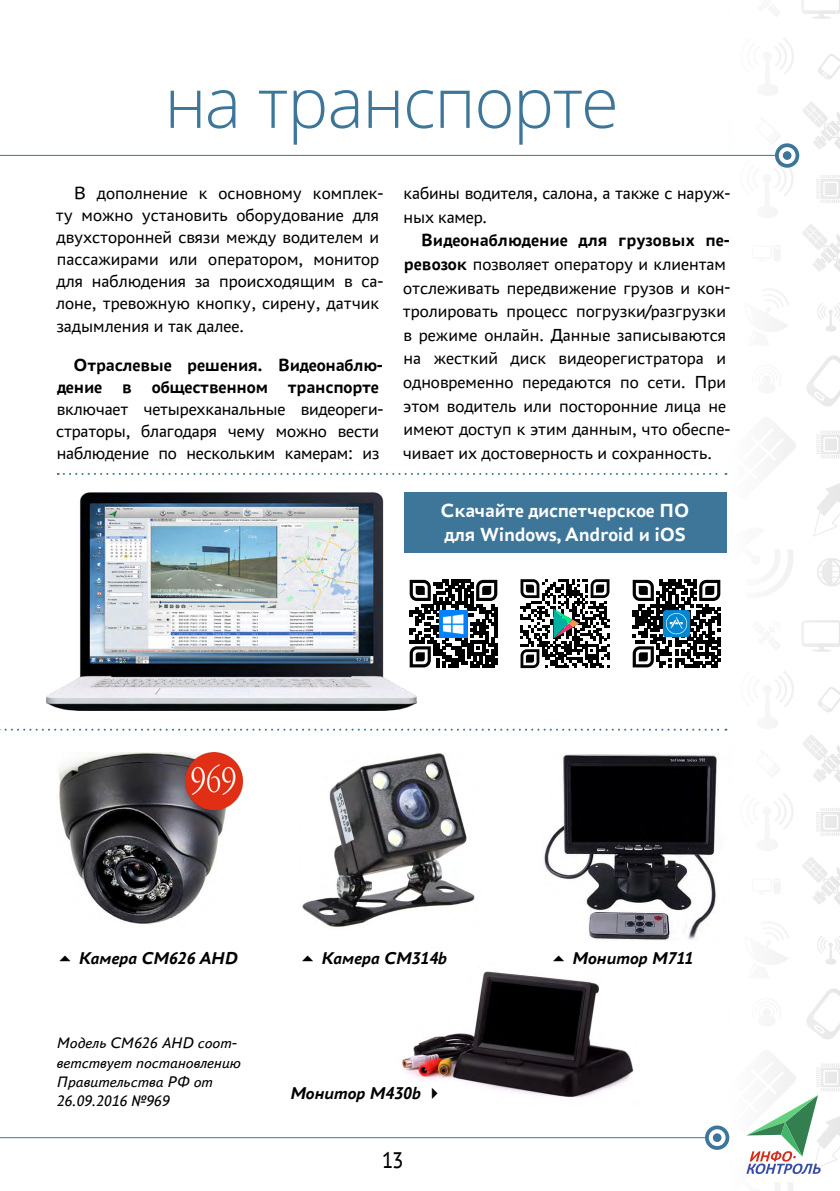
<style>
.page{position:relative;width:840px;height:1191px;background:#fff}
.page>*{position:absolute;margin:0;border:0;box-sizing:border-box;transform-origin:0 0}
.t1{font:300 70px "Open Sans";letter-spacing:-.02em;color:#3d7699}
.t2{font:24px "PT Astra Sans";color:#000;scale:.85 1}
.t3{font:700 20px/24px "PT Astra Sans";letter-spacing:-.01em;color:#fff}
.t4{font:18.4px/23.6px "PT Astra Sans";color:#000}
.t5{font:700 18.4px/22px "PT Astra Sans";letter-spacing:-.01em;color:#000;text-align:right}
.t6{font:italic 700 18px "PT Astra Sans";color:#000}
.t7{font:italic 16px/19.2px "PT Astra Sans";color:#000}
.s1{font-weight:700}
</style>
<div class="page">
<svg style="left:726px;top:0;width:113px;height:1191px"></svg>
<svg style="left:746px;top:1095px;width:74px;height:79px"></svg>
<img style="left:402px;top:971px;width:232px;height:127px">
<svg style="left:0;top:728px;width:726px;height:2px"></svg>
<svg style="left:58px;top:473px;width:668px;height:2px"></svg>
<img style="left:58px;top:752px;width:168px;height:172px">
<img style="left:544px;top:754px;width:173px;height:186px">
<img style="left:185px;top:752px;width:57px;height:57px">
<img style="left:302px;top:753px;width:173px;height:175px">
<img style="left:47px;top:492px;width:369px;height:218px">
<div style="left:403px;top:492px;width:323px;height:60px;background:#3d7699"></div>
<svg style="left:520px;top:579px;width:89px;height:89px"></svg>
<div style="left:403px;top:574px;width:100px;height:99px;background:#fff"></div>
<svg style="left:409px;top:580px;width:88px;height:87px"></svg>
<img style="left:439px;top:610px;width:28px;height:27px">
<svg style="left:632px;top:580px;width:88px;height:87px"></svg>
<hr style="left:0;top:1137px;width:717px;height:1px;background:#3d7699">
<svg style="left:704px;top:1125px;width:25px;height:24px"></svg>
<div style="left:710px;top:1131px;width:13px;height:13px;background:#3d7699;border-radius:50%"></div>
<div style="left:708px;top:1129px;width:17px;height:17px;border:4px solid #fff;border-radius:50%"></div>
<hr style="left:0;top:155px;width:776px;height:1px;background:#3d7699">
<svg style="left:774px;top:143px;width:24px;height:25px"></svg>
<div style="left:780px;top:149px;width:13px;height:13px;background:#3d7699;border-radius:50%"></div>
<div style="left:778px;top:147px;width:17px;height:17px;border:4px solid #fff;border-radius:50%"></div>
<h1 class="t1" style="left:164px;top:54px;width:455px">на транспорте</h1>
<p class="t4" style="left:56px;top:181px;width:329px;line-height:22px;text-indent:18px">В дополнение к основному комплек&shy;ту можно установить оборудование для двухсторонней связи между водителем и пассажирами или оператором, монитор для наблюдения за происходящим в са&shy;лоне, тревожную кнопку, сирену, датчик задымления и так далее.</p>
<p class="t5" style="left:57px;top:353px;width:326px">Отраслевые решения. Видеонаблю&shy;дение в общественном транспорте</p>
<p class="t4" style="left:56px;top:397px;width:329px;line-height:22px">включает четырехканальные видеореги&shy;страторы, благодаря чему можно вести наблюдение по нескольким камерам: из</p>
<p class="t4" style="left:403px;top:180px;width:328px">кабины водителя, салона, а также с наруж&shy;ных камер.</p>
<p class="t4" style="left:402px;top:228px;width:329px;text-indent:18px"><span class="s1">Видеонаблюдение для грузовых пе&shy;ревозок</span> позволяет оператору и клиентам отслеживать передвижение грузов и кон&shy;тролировать процесс погрузки/разгрузки в режиме онлайн. Данные записываются на жесткий диск видеорегистратора и одновременно передаются по сети. При этом водитель или посторонние лица не имеют доступ к этим данным, что обеспе&shy;чивает их достоверность и сохранность.</p>
<p class="t3" style="left:440px;top:498px;width:250px">Скачайте диспетчерское ПО для Windows, Android и iOS</p>
<p class="t6" style="left:79px;top:946px;width:160px">Камера CM626 AHD</p>
<p class="t6" style="left:321px;top:946px;width:127px">Камера CM314b</p>
<p class="t6" style="left:572px;top:946px;width:122px">Монитор M711</p>
<p class="t7" style="left:57px;top:1032px;width:186px">Модель CM626 AHD соот&shy;ветствует постановлению<br>Правительства РФ от<br>26.09.2016 №969</p>
<p class="t6" style="left:290px;top:1081px;width:154px">Монитор M430b ✔</p>
<h2 class="t2" style="left:382px;top:1144px;width:25px">13</h2>
</div>
